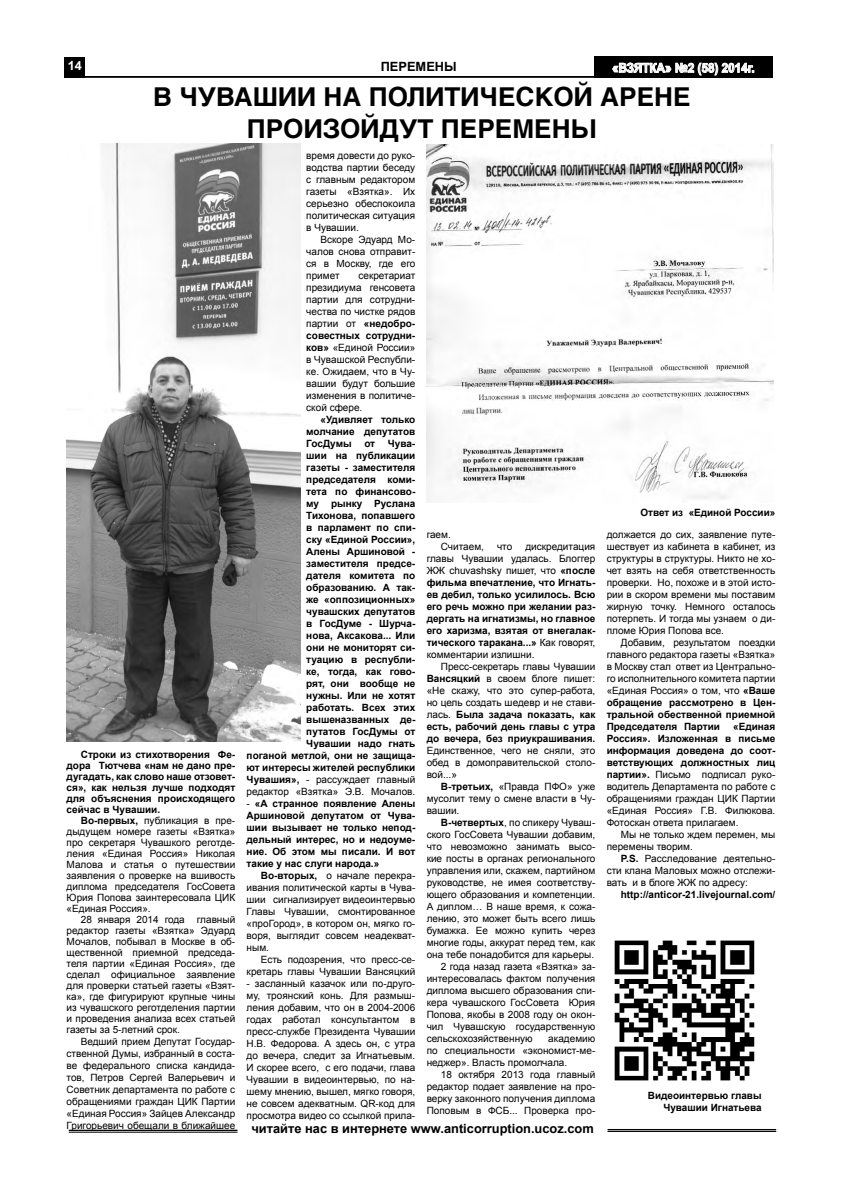
<style>
.page{position:relative;width:842px;height:1191px;background:#fff}
.page>*{position:absolute;margin:0;border:0;box-sizing:border-box;transform-origin:0 0}
.t1{font:700 26px/31.2px "Helios";color:#000;text-align:center}
.t2{font:700 12.7px "Arial";color:#000}
.t3{font:700 12.7px "Arial";color:#fff;scale:.92 1}
.t4{font:700 12.7px "Arial";color:#fff}
.t5{font:10px/12px "Arial";color:#000;text-align:justify}
.t6{font:700 10px/12px "Arial";color:#000;text-align:justify}
.s1{font-weight:700}
.s2{font-weight:400}
</style>
<div class="page">
<div style="left:594px;top:57px;width:179px;height:21px;background:#000"></div>
<div style="left:65px;top:57px;width:20px;height:21px;background:#000"></div>
<hr style="left:85px;top:76px;width:511px;height:2px;background:#000">
<svg style="left:612px;top:63px;width:142px;height:13px"></svg>
<hr style="left:69px;top:1129px;width:168px;height:2px;background:#000">
<hr style="left:69px;top:1132px;width:168px;height:1px;background:#000">
<hr style="left:607px;top:1129px;width:169px;height:1px;background:#000">
<hr style="left:607px;top:1131px;width:169px;height:1px;background:#000">
<img style="left:67px;top:143px;width:234px;height:598px">
<img style="left:614px;top:940px;width:141px;height:141px">
<img style="left:427px;top:145px;width:347px;height:357px">
<p class="t4" style="left:68px;top:57px;width:16px">14</p>
<p class="t2" style="left:381px;top:58px;width:76px">ПЕРЕМЕНЫ</p>
<p class="t3" style="left:612px;top:60px;width:156px">«ВЗЯТКА» №2 (58) 2014г.</p>
<h1 class="t1" style="left:153px;top:81px;width:539px">В ЧУВАШИИ НА ПОЛИТИЧЕСКОЙ АРЕНЕ<br>ПРОИЗОЙДУТ ПЕРЕМЕНЫ</h1>
<p class="t6" style="left:67px;top:749px;width:170px;line-height:11px;text-indent:14px">Строки из стихотворения Фе&shy;дора Тютчева «нам не дано пре&shy;дугадать, как слово наше отзовет&shy;ся», как нельзя лучше подходят для объяснения происходящего сейчас в Чувашии.</p>
<p class="t5" style="left:67px;top:815px;width:170px;line-height:11px;text-indent:14px"><span class="s1">Во-первых,</span> публикация в пре&shy;дыдущем номере газеты «Взятка» про секретаря Чувашкого реготде&shy;ления «Единая Россия» Николая Малова и статья о путешествии заявления о проверке на вшивость диплома председателя ГосСовета Юрия Попова заинтересовала ЦИК «Единая Россия».</p>
<p class="t5" style="left:67px;top:914px;width:170px;line-height:11px;text-indent:14px">28 января 2014 года главный редактор газеты «Взятка» Эдуард Мочалов, побывал в Москве в об&shy;щественной приемной председа&shy;теля партии «Единая Россия», где сделал официальное заявление для проверки статьей газеты «Взят&shy;ка», где фигурируют крупные чины из чувашского реготделения партии и проведения анализа всех статьей газеты за 5-летний срок.</p>
<p class="t5" style="left:67px;top:1036px;width:170px;text-indent:14px">Ведший прием Депутат Государ&shy;ственной Думы, избранный в соста&shy;ве федерального списка кандида&shy;тов, Петров Сергей Валерьевич и Советник департамента по работе с обращениями граждан ЦИК Партии «Единая Россия» Зайцев Александр Григорьевич обещали в ближайшее</p>
<p class="t5" style="left:306px;top:150px;width:110px">время довести до руко&shy;водства партии беседу с главным редактором газеты «Взятка». Их серьезно обеспокоила политическая ситуация в Чувашии.</p>
<p class="t5" style="left:306px;top:234px;width:110px;text-indent:14px">Вскоре Эдуард Мо&shy;чалов снова отправит&shy;ся в Москву, где его примет</p>
<p class="t5" style="left:306px;top:270px;width:110px;text-indent:52px">секретариат президиума генсовета партии для сотрудни&shy;чества по чистке рядов партии от <span class="s1">«недобро&shy;совестных сотрудни&shy;ков»</span> «Единой России» в Чувашской Республи&shy;ке. Ожидаем, что в Чу&shy;вашии будут большие изменения в политиче&shy;ской сфере.</p>
<p class="t6" style="left:306px;top:414px;width:110px;text-indent:14px">«Удивляет только молчание депутатов ГосДумы</p>
<p class="t6" style="left:247px;top:438px;width:170px;text-align:right">Чува-<br>шии на публикации<br>газеты - заместителя председателя коми-<br>тета по финансово-<br>му рынку Руслана<br>Тихонова, попавшего<br>в парламент по спи-<br>ску «Единой России»,<br>Алены Аршиновой - заместителя предсе-<br>дателя комитета по образованию. А так-<br>же «оппозиционных»<br>чувашских депутатов<br>в ГосДуме - Шурча-<br>нова, Аксакова... Или<br>они не мониторят си-<br>туацию в республи-<br>ке, тогда, как гово-<br>рят, они вообще не<br>нужны. Или не хотят<br>работать. Всех этих вышеназванных де-<br>путатов ГосДумы от<br>Чувашии надо гнать<br>поганой метлой, они не защища&shy;ют интересы жителей республики<br>Чувашия», <span class="s2">- рассуждает главный редактор «Взятка» Э.В. Мочалов.</span></p>
<p class="t6" style="left:247px;top:798px;width:170px"><span class="s2">-</span> «А странное появление Алены Аршиновой депутатом от Чува&shy;шии вызывает не только непод&shy;дельный интерес, но и недоуме&shy;ние. Об этом мы писали. И вот такие у нас слуги народа.»</p>
<p class="t5" style="left:247px;top:870px;width:170px;text-indent:14px"><span class="s1">Во-вторых,</span> о начале перекра&shy;ивания политической карты в Чува&shy;шии сигнализирует видеоинтервью Главы Чувашии, смонтированное «проГород», в котором он, мягко го&shy;воря, выглядит совсем неадекват&shy;ным.</p>
<p class="t5" style="left:247px;top:954px;width:170px;text-align:right">Есть подозрения, что пресс-се&shy;кретарь главы Чувашии Вансяцкий</p>
<p class="t5" style="left:247px;top:978px;width:170px">- засланный казачок или по-друго&shy;му, троянский конь. Для размыш&shy;ления добавим, что он в 2004-2006 годах работал консультантом в пресс-службе Президента Чувашии Н.В. Федорова. А здесь он, с утра до вечера, следит за Игнатьевым.<br>И скорее всего, с его подачи, глава Чувашии в видеоинтервью, по на&shy;шему мнению, вышел, мягко говоря, не совсем адекватным. QR-код для просмотра видео со ссылкой прила-</p>
<p class="t6" style="left:364px;top:438px;width:12px">от</p>
<p class="t5" style="left:441px;top:528px;width:45px;text-indent:-14px">гаем.<br>Считаем,</p>
<p class="t6" style="left:427px;top:541px;width:170px;text-indent:99px"><span class="s2">дискредитация главы Чувашии удалась. Блоггер ЖЖ chuvashsky пишет, что</span> «после фильма впечатление, что Игнать&shy;ев дебил, только усилилось. Всю его речь можно при желании раз&shy;дергать на игнатизмы, но главное его харизма, взятая от внегалак&shy;тического таракана...» <span class="s2">Как говорят, комментарии излишни.</span></p>
<p class="t5" style="left:427px;top:660px;width:170px;text-indent:14px">Пресс-секретарь главы Чувашии <span class="s1">Вансяцкий</span> в своем блоге пишет: «Не скажу, что это супер-работа, но цель создать шедевр и не стави&shy;лась. <span class="s1">Была задача показать, как есть, рабочий день главы с утра до вечера, без приукрашивания.</span></p>
<p class="t5" style="left:427px;top:744px;width:170px">Единственное, чего не сняли, это обед в домоправительской столо&shy;вой...»</p>
<p class="t5" style="left:427px;top:780px;width:170px;text-indent:14px"><span class="s1">В-третьих,</span> «Правда ПФО» уже мусолит тему о смене власти в Чу&shy;вашии.</p>
<p class="t5" style="left:441px;top:816px;width:156px"><span class="s1">В-четвертых</span>, по спикеру Чуваш-</p>
<p class="t5" style="left:427px;top:828px;width:170px">ского ГосСовета Чувашии добавим,</p>
<p class="t5" style="left:427px;top:840px;width:170px">что невозможно занимать высо-</p>
<p class="t5" style="left:427px;top:852px;width:170px">кие посты в органах регионального</p>
<p class="t5" style="left:427px;top:864px;width:170px">управления или, скажем, партийном</p>
<p class="t5" style="left:427px;top:876px;width:170px">руководстве, не имея соответству-</p>
<p class="t5" style="left:427px;top:888px;width:170px">ющего образования и компетенции.</p>
<p class="t5" style="left:427px;top:900px;width:170px">А диплом… В наше время, к сожа-</p>
<p class="t5" style="left:427px;top:912px;width:170px">лению, это может быть всего лишь</p>
<p class="t5" style="left:427px;top:924px;width:170px">бумажка. Ее можно купить через</p>
<p class="t5" style="left:427px;top:936px;width:170px">многие годы, аккурат перед тем, как</p>
<p class="t5" style="left:427px;top:948px;width:169px">она тебе понадобится для карьеры.</p>
<p class="t5" style="left:441px;top:960px;width:156px">2 года назад газета «Взятка» за-</p>
<p class="t5" style="left:427px;top:972px;width:170px">интересовалась фактом получения</p>
<p class="t5" style="left:427px;top:984px;width:170px">диплома высшего образования спи-</p>
<p class="t5" style="left:427px;top:996px;width:170px">кера чувашского ГосСовета Юрия</p>
<p class="t5" style="left:427px;top:1008px;width:170px">Попова, якобы в 2008 году он окон-</p>
<p class="t5" style="left:427px;top:1020px;width:170px">чил Чувашскую государственную</p>
<p class="t5" style="left:427px;top:1032px;width:108px">сельскохозяйственную</p>
<p class="t5" style="left:497px;top:540px;width:17px">что</p>
<p class="t5" style="left:427px;top:1032px;width:170px;text-indent:122px">академию по специальности «экономист-ме&shy;неджер». Власть промолчала.</p>
<p class="t5" style="left:427px;top:1068px;width:170px;text-indent:14px">18 октября 2013 года главный редактор подает заявление на про&shy;верку законного получения диплома Поповым в ФСБ... Проверка про-</p>
<p class="t2" style="left:251px;top:1120px;width:344px">читайте нас в интернете www.anticorruption.ucoz.com</p>
<p class="t6" style="left:640px;top:507px;width:136px">Ответ из «Единой России»</p>
<p class="t5" style="left:607px;top:528px;width:170px">должается до сих, заявление путе&shy;шествует из кабинета в кабинет, из структуры в структуры. Никто не хо&shy;чет взять на себя ответственность проверки. Но, похоже и в этой исто&shy;рии в скором времени мы поставим жирную точку. Немного осталось потерпеть. И тогда мы узнаем о ди&shy;пломе Юрия Попова все.</p>
<p class="t5" style="left:607px;top:636px;width:170px;text-indent:14px">Добавим, результатом поездки главного редактора газеты «Взятка» в Москву стал ответ из Центрально&shy;го исполнительного комитета партии «Единая Россия» о том, что <span class="s1">«Ваше обращение рассмотрено в Цен&shy;тральной обественной приемной Председателя Партии</span></p>
<p class="t5" style="left:607px;top:720px;width:170px;text-indent:126px"><span class="s1">«Единая Россия». Изложенная в письме информация доведена до соот&shy;ветствующих должностных лиц партии».</span> Письмо подписал руко&shy;водитель Департамента по работе с обращениями граждан ЦИК Партии «Единая Россия» Г.В. Филюкова.<br>Фотоскан ответа прилагаем.</p>
<p class="t5" style="left:607px;top:828px;width:170px;text-indent:14px">Мы не только ждем перемен, мы перемены творим.</p>
<p class="t5" style="left:607px;top:852px;width:170px;text-indent:14px"><span class="s1">P.S.</span> Расследование деятельно&shy;сти клана Маловых можно отслежи&shy;вать и в блоге ЖЖ по адресу:</p>
<p class="t6" style="left:621px;top:889px;width:156px">http://anticor-21.livejournal.com/</p>
<p class="t6" style="left:648px;top:1089px;width:115px;text-align:right">Видеоинтервью главы<br>Чувашии Игнатьева</p>
</div>
